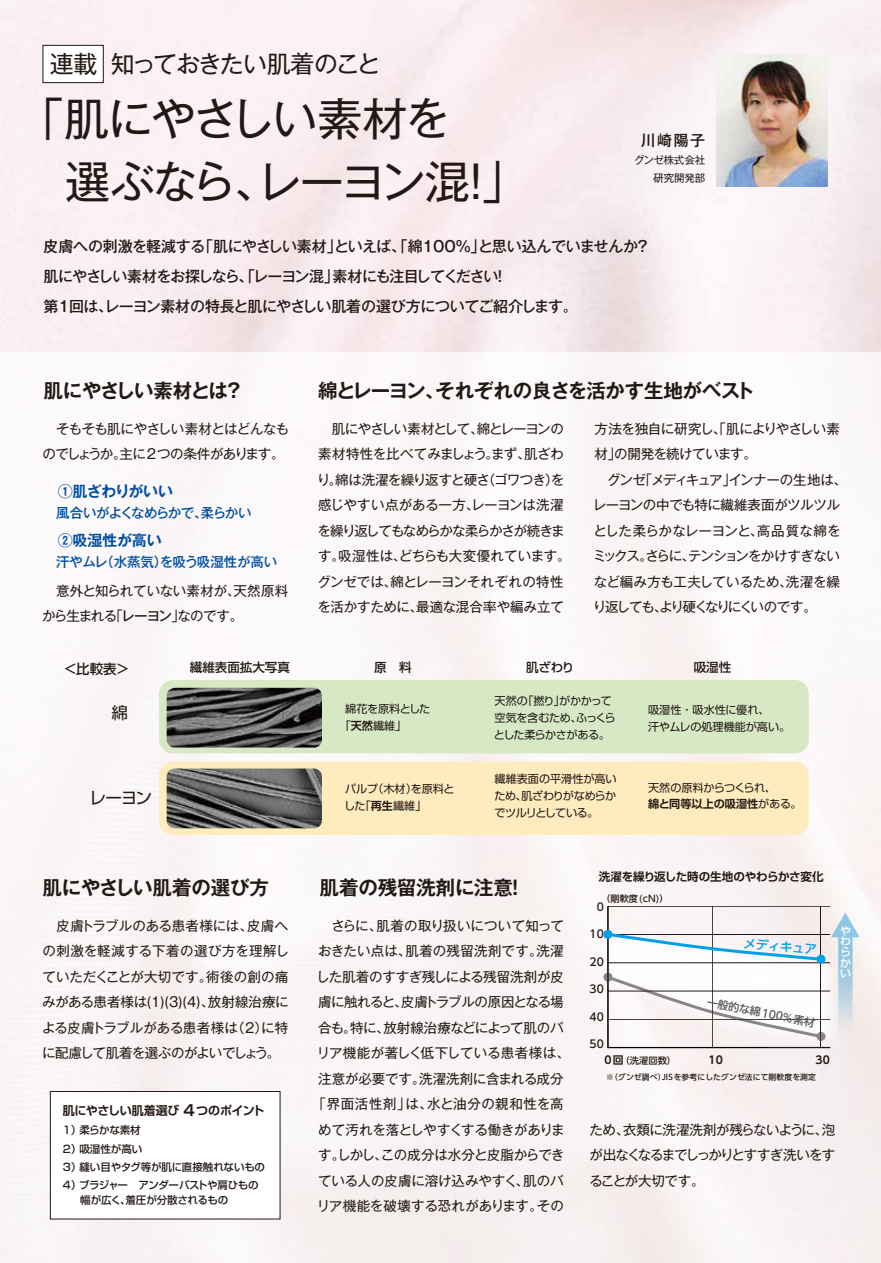
<style>
.page{position:relative;width:881px;height:1263px;background:#fff}
.page>*{position:absolute;margin:0;border:0;box-sizing:border-box;transform-origin:0 0}
.t1{font:45px/63px "Gothic MB101 Pro";letter-spacing:-.045em;color:#221815}
.t2{font:23.85px "Gothic MB101 Pro";letter-spacing:-.035em;color:#221815}
.t3{font:700 19.5px "Gothic MB101 Pro De";letter-spacing:-.02em;color:#221815}
.t4{font:700 19.5px "Gothic MB101 Pro De";letter-spacing:-.05em;color:#221815}
.t5{font:16.5px "Shin Go Pro";color:#221815}
.t6{font:500 15px/30px "Gothic MB101 Pro";letter-spacing:-.03em;color:#221815}
.t7{font:700 15px "Gothic MB101 Pro De";letter-spacing:-.01em;color:#004ea2}
.t8{font:13.5px/25.5px "Gothic MB101 Pro";letter-spacing:-.03em;color:#221815}
.t9{font:13.5px/25.5px "Gothic MB101 Pro";letter-spacing:-.05em;color:#221815}
.t10{font:500 13.5px "Gothic MB101 Pro";letter-spacing:-.03em;color:#004ea2}
.t11{font:500 13.5px "Gothic MB101 Pro";letter-spacing:-.085em;color:#004ea2}
.t12{font:500 13.5px "Shin Go Pro";color:#221815}
.t13{font:500 12.45px "Shin Go Pro";color:#221815}
.t14{font:500 12.45px "UD Shin Go Pro";color:#00a0e9}
.t15{font:700 12px "Shin Go Pro De";letter-spacing:-.025em;color:#221815}
.t16{font:700 11.55px "Shin Go Pro De";letter-spacing:-.015em;color:#221815}
.t17{font:11.1px/16.6px "Shin Go Pro";letter-spacing:-.03em;color:#221815}
.t18{font:11.1px/16.6px "Shin Go Pro";color:#221815}
.t19{font:700 11.1px "Shin Go Pro De";color:#221815}
.t20{font:500 10.95px "UD Shin Go Pro";color:#595757}
.t21{font:500 10.95px/10.5px "Shin Go Pro";color:#fff;text-align:justify}
.t22{font:500 10.8px "UD Shin Go Pro";letter-spacing:.015em;color:#221815}
.t23{font:700 10.8px "UD Shin Go Pro De";color:#221815}
.t24{font:500 10.5px/18.5px "Shin Go Pro";letter-spacing:-.02em;color:#221815}
.t25{font:10.5px/18px "Gothic MB101 Pro";letter-spacing:-.01em;color:#221815;text-align:right}
.t26{font:500 9.15px "UD Shin Go Pro";letter-spacing:.015em;color:#221815}
.t27{font:500 7.8px "UD Shin Go Pro";letter-spacing:.015em;color:#221815}
.s1{font-weight:500}
.s2{font-family:"Shin Go Pro De";font-weight:700}
.s3{font-family:"Shin Go Pro";font-weight:400}
.s4{font-size:15px}
.s5{font-family:"UD Shin Go Pro De";font-weight:700;font-size:10.8px}
</style>
<div class="page">
<div style="left:0;top:353px;width:880px;height:910px;background:#faf6f6"></div>
<div style="left:42px;top:45px;width:62px;height:38px;background:#fff;border:1px solid #221815"></div>
<div style="left:159px;top:680px;width:649px;height:73px;background:#d6e9c4;border-radius:14px"></div>
<div style="left:159px;top:761px;width:649px;height:74px;background:#feebbe;border-radius:14px"></div>
<img style="left:166px;top:688px;width:156px;height:59px">
<img style="left:166px;top:768px;width:156px;height:60px">
<svg style="left:603px;top:906px;width:256px;height:142px"></svg>
<div style="left:50px;top:1091px;width:230px;height:128px;background:#fff;border:1px solid #221815"></div>
<img style="left:715px;top:55px;width:112px;height:132px">
<h2 class="t2" style="left:50px;top:45px;width:332px">連載知っておきたい肌着のこと</h2>
<h1 class="t1" style="left:65px;top:81px;width:463px;text-indent:-46px">「肌にやさしい素材を<br>選ぶなら、レーヨン混！」</h1>
<p class="t6" style="left:640px;top:123px;width:66px">川崎陽子</p>
<p class="t25" style="left:633px;top:149px;width:73px">グンゼ株式会社研究開発部</p>
<p class="t6" style="left:43px;top:230px;width:608px">皮膚への刺激を軽減する「肌にやさしい素材」といえば、「綿100%」と思い込んでいませんか？肌にやさしい素材をお探しなら、「レーヨン混」素材にも注目してください！<br>第1回は、レーヨン素材の特長と肌にやさしい肌着の選び方についてご紹介します。</p>
<h3 class="t4" style="left:43px;top:375px;width:201px">肌にやさしい素材とは？</h3>
<p class="t9" style="left:42px;top:414px;width:248px">　そもそも肌にやさしい素材とはどんなものでしょうか。主に2つの条件があります。</p>
<p class="t7" style="left:43px;top:479px;width:132px">　①肌ざわりがいい</p>
<p class="t11" style="left:43px;top:501px;width:210px">　風合いがよくなめらかで、柔らかい</p>
<p class="t7" style="left:43px;top:528px;width:121px">　②吸湿性が高い</p>
<p class="t10" style="left:43px;top:551px;width:236px">　汗やムレ（水蒸気）を吸う吸湿性が高い</p>
<p class="t8" style="left:42px;top:576px;width:247px">　意外と知られていない素材が、天然原料から生まれる「<span class="s1">レーヨン</span>」なのです。</p>
<h3 class="t3" style="left:318px;top:375px;width:438px">綿とレーヨン、それぞれの良さを活かす生地がベスト</h3>
<p class="t8" style="left:316px;top:414px;width:255px">　肌にやさしい素材として、綿とレーヨンの素材特性を比べてみましょう。まず、肌ざわり。綿は洗濯を繰り返すと硬さ（ゴワつき）を感じやすい点がある一方、レーヨンは洗濯を繰り返してもなめらかな柔らかさが続きます。吸湿性は、どちらも大変優れています。グンゼでは、綿とレーヨンそれぞれの特性を活かすために、最適な混合率や編み立て</p>
<p class="t8" style="left:592px;top:414px;width:256px">方法を独自に研究し、「肌によりやさしい素材」の開発を続けています。<br>　グンゼ「メディキュア」インナーの生地は、レーヨンの中でも特に繊維表面がツルツルとした柔らかなレーヨンと、高品質な綿をミックス。さらに、テンションをかけすぎないなど編み方も工夫しているため、洗濯を繰り返しても、より硬くなりにくいのです。</p>
<p class="t12" style="left:64px;top:657px;width:67px">＜比較表＞</p>
<p class="t13" style="left:190px;top:657px;width:102px">繊維表面拡大写真</p>
<p class="t13" style="left:374px;top:657px;width:39px">原　料</p>
<p class="t13" style="left:526px;top:657px;width:50px">肌ざわり</p>
<p class="t13" style="left:693px;top:657px;width:39px">吸湿性</p>
<p class="t5" style="left:111px;top:699px;width:18px">綿</p>
<p class="t17" style="left:339px;top:699px;width:92px;text-indent:6px">綿花を原料とした「<span class="s2">天然</span>繊維」</p>
<p class="t5" style="left:89px;top:784px;width:64px">レーヨン</p>
<p class="t17" style="left:344px;top:779px;width:112px">パルプ（木材）を原料とした「<span class="s2">再生</span>繊維」</p>
<p class="t17" style="left:494px;top:691px;width:123px">天然の「撚り」がかかって空気を含むため、ふっくらとした柔らかさがある。</p>
<p class="t17" style="left:494px;top:769px;width:124px;text-align:justify">繊維表面の平滑性が高いため、肌ざわりがなめらかでツルリとしている。</p>
<p class="t18" style="left:647px;top:700px;width:144px">吸湿性・吸水性に優れ、<br>汗やムレの処理機能が高い。</p>
<p class="t17" style="left:647px;top:778px;width:129px">天然の原料からつくられ、</p>
<p class="t19" style="left:647px;top:795px;width:155px">綿と同等以上の吸湿性<span class="s3">がある。</span></p>
<h3 class="t3" style="left:43px;top:871px;width:228px">肌にやさしい肌着の選び方</h3>
<p class="t8" style="left:42px;top:911px;width:248px;text-align:justify">　皮膚トラブルのある患者様には、皮膚への刺激を軽減する下着の選び方を理解していただくことが大切です。術後の創の痛みがある患者様は(1)(3)(4)、放射線治療による皮膚トラブルがある患者様は（2）に特に配慮して肌着を選ぶのがよいでしょう。</p>
<p class="t15" style="left:63px;top:1100px;width:203px">肌にやさしい肌着選び <span class="s4">4</span>つのポイント</p>
<p class="t24" style="left:63px;top:1120px;width:204px">1）柔らかな素材<br>2）吸湿性が高い<br>3）縫い目やタグ等が肌に直接触れないもの<br>4）ブラジャー　アンダーバストや肩ひもの</p>
<p class="t24" style="left:63px;top:1190px;width:167px">　 幅が広く、着圧が分散されるもの</p>
<h3 class="t3" style="left:319px;top:871px;width:207px">肌着の残留洗剤に注意！</h3>
<p class="t8" style="left:312px;top:911px;width:259px;text-align:center">　さらに、肌着の取り扱いについて知っておきたい点は、肌着の残留洗剤です。洗濯した肌着のすすぎ残しによる残留洗剤が皮膚に触れると、皮膚トラブルの原因となる場合も。特に、放射線治療などによって肌のバリア機能が著しく低下している患者様は、注意が必要です。洗濯洗剤に含まれる成分「界面活性剤」は、水と油分の親和性を高めて汚れを落としやすくする働きがあります。しかし、この成分は水分と皮脂からできている人の皮膚に溶け込みやすく、肌のバリア機能を破壊する恐れがあります。その</p>
<p class="t16" style="left:598px;top:867px;width:226px">洗濯を繰り返した時の生地のやわらかさ変化</p>
<p class="t26" style="left:601px;top:891px;width:69px">（剛軟度(cN)）</p>
<p class="t22" style="left:596px;top:898px;width:9px">0</p>
<p class="t22" style="left:589px;top:925px;width:16px">10</p>
<p class="t22" style="left:589px;top:953px;width:16px">20</p>
<p class="t22" style="left:589px;top:980px;width:16px">30</p>
<p class="t22" style="left:589px;top:1008px;width:16px">40</p>
<p class="t22" style="left:589px;top:1035px;width:16px">50</p>
<p class="t14" style="left:744px;top:933px;width:75px;rotate:5deg">メディキュア</p>
<p class="t21" style="left:839px;top:924px;width:12px">やわらかい</p>
<p class="t20" style="left:708px;top:993px;width:111px;rotate:11deg">一般的な綿100%素材</p>
<p class="t26" style="left:604px;top:1052px;width:73px"><span class="s5">0回</span>（洗濯回数）</p>
<p class="t23" style="left:708px;top:1051px;width:16px">10</p>
<p class="t23" style="left:815px;top:1051px;width:16px">30</p>
<p class="t27" style="left:606px;top:1070px;width:211px">※（グンゼ調べ）JISを参考にしたグンゼ法にて剛軟度を測定</p>
<p class="t8" style="left:589px;top:1115px;width:247px;text-align:justify">ため、衣類に洗濯洗剤が残らないように、泡が出なくなるまでしっかりとすすぎ洗いをすることが大切です。</p>
</div>
